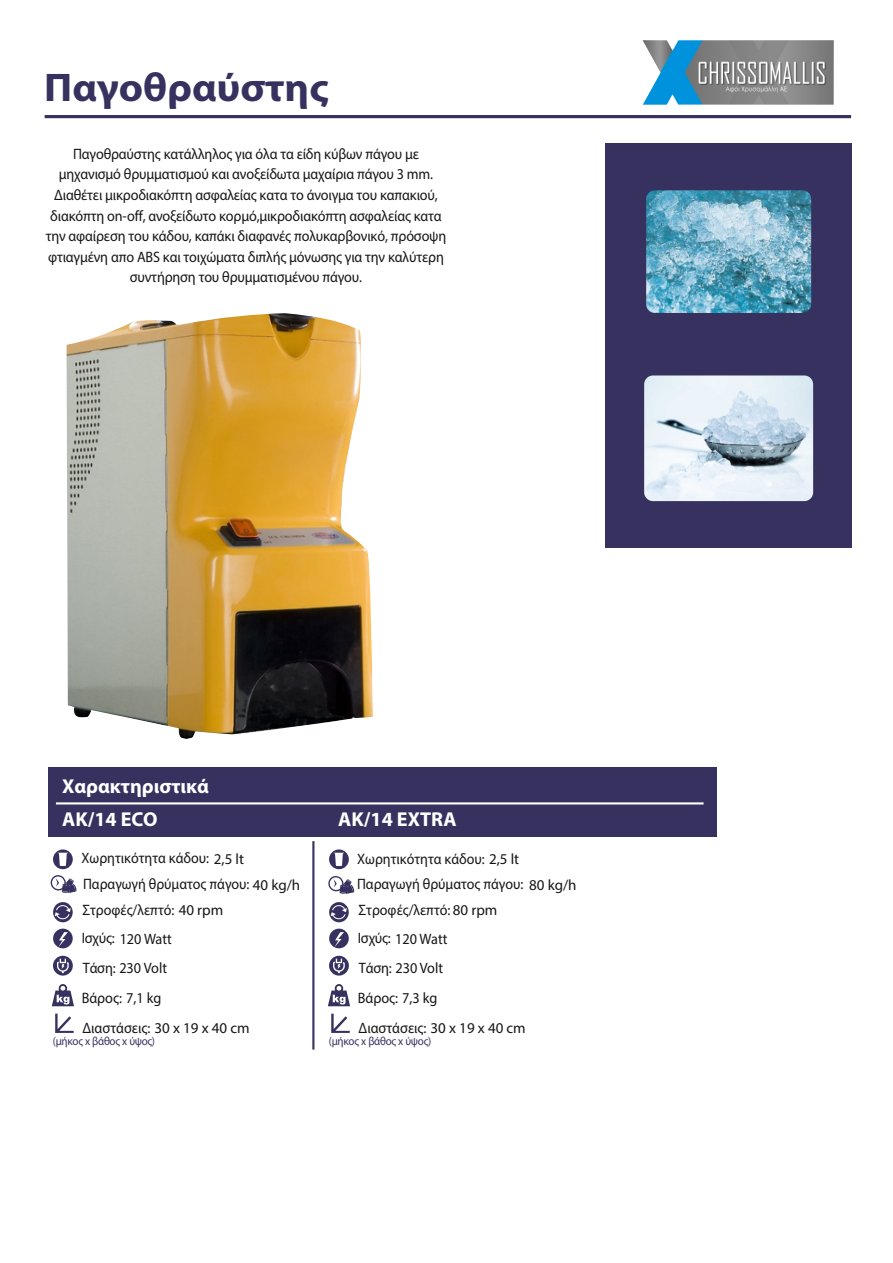
<style>
.page{position:relative;width:893px;height:1263px;background:#fff}
.page>*{position:absolute;margin:0;border:0;box-sizing:border-box;transform-origin:0 0}
.t1{font:700 40.05px "Myriad Pro";color:#37315f;scale:1.05 1}
.t2{font:700 20.1px "Myriad Pro";color:#fff}
.t3{font:15.15px/20.5px "Myriad Pro";letter-spacing:-.01em;color:#151616;scale:.94 1}
.t4{font:15.15px "Myriad Pro";letter-spacing:-.01em;color:#151616;scale:.93 1}
.t5{font:11.7px "Myriad Pro";letter-spacing:-.025em;color:#37315f;scale:.94 1}
.s1{font-size:15px}
</style>
<div class="page">
<div style="left:605px;top:143px;width:247px;height:405px;background:#37315f"></div>
<hr style="left:45px;top:115px;width:806px;height:3px;background:#37315f">
<div style="left:48px;top:767px;width:669px;height:70px;background:#37315f"></div>
<img style="left:645px;top:189px;width:168px;height:126px;border-radius:10px">
<div style="left:643px;top:187px;width:171px;height:129px;border:3px solid #37315f;border-radius:10px"></div>
<img style="left:643px;top:374px;width:172px;height:129px;border-radius:10px">
<div style="left:641px;top:372px;width:175px;height:132px;border:3px solid #37315f;border-radius:10px"></div>
<img style="left:643px;top:40px;width:191px;height:65px">
<svg style="left:53px;top:849px;width:20px;height:20px"></svg>
<svg style="left:58px;top:853px;width:10px;height:13px"></svg>
<svg style="left:53px;top:902px;width:20px;height:20px"></svg>
<div style="left:53px;top:929px;width:20px;height:19px;background:#37315f;border-radius:50%"></div>
<svg style="left:58px;top:932px;width:10px;height:15px"></svg>
<svg style="left:53px;top:956px;width:20px;height:19px"></svg>
<svg style="left:57px;top:959px;width:12px;height:14px"></svg>
<svg style="left:55px;top:1014px;width:19px;height:19px"></svg>
<svg style="left:52px;top:984px;width:22px;height:22px"></svg>
<hr style="left:56px;top:802px;width:648px;height:2px;background:#fff">
<svg style="left:329px;top:849px;width:20px;height:20px"></svg>
<svg style="left:334px;top:853px;width:10px;height:13px"></svg>
<svg style="left:329px;top:902px;width:20px;height:20px"></svg>
<div style="left:329px;top:929px;width:20px;height:19px;background:#37315f;border-radius:50%"></div>
<svg style="left:334px;top:932px;width:10px;height:15px"></svg>
<svg style="left:329px;top:956px;width:20px;height:19px"></svg>
<svg style="left:333px;top:959px;width:12px;height:14px"></svg>
<svg style="left:331px;top:1014px;width:19px;height:19px"></svg>
<svg style="left:328px;top:984px;width:22px;height:22px"></svg>
<hr style="left:312px;top:841px;width:2px;height:208px;background:#37315f">
<img style="left:67px;top:313px;width:306px;height:426px">
<svg style="left:51px;top:875px;width:26px;height:18px"></svg>
<svg style="left:328px;top:876px;width:26px;height:18px"></svg>
<h1 class="t1" style="left:44px;top:71px;width:272px">Παγοθραύστης</h1>
<p class="t3" style="left:46px;top:145px;width:428px;text-align:center">Παγοθραύστης κατάλληλος για όλα τα είδη κύβων πάγου με μηχανισμό θρυμματισμού και ανοξείδωτα μαχαίρια πάγου 3 mm.<br>Διαθέτει μικροδιακόπτη ασφαλείας κατα το άνοιγμα του καπακιού, διακόπτη on-off, ανοξείδωτο κορμό,μικροδιακόπτη ασφαλείας κατα την αφαίρεση του κάδου, καπάκι διαφανές πολυκαρβονικό, πρόσοψη φτιαγμένη απο ABS και τοιχώματα διπλής μόνωσης για την καλύτερη συντήρηση του θρυμματισμένου πάγου.</p>
<h2 class="t2" style="left:62px;top:778px;width:148px">Χαρακτηριστικά</h2>
<h2 class="t2" style="left:62px;top:811px;width:97px">AK/14 ECO</h2>
<h2 class="t2" style="left:338px;top:811px;width:120px">AK/14 EXTRA</h2>
<p class="t4" style="left:82px;top:852px;width:176px">Χωρητικότητα κάδου: <span class="s1">2,5 lt</span></p>
<p class="t4" style="left:357px;top:852px;width:176px">Χωρητικότητα κάδου: <span class="s1">2,5 lt</span></p>
<p class="t4" style="left:358px;top:904px;width:151px">Στροφές/λεπτό: <span class="s1">80 rpm</span></p>
<p class="t4" style="left:83px;top:878px;width:235px">Παραγωγή θρύματος πάγου: <span class="s1">40 kg/h</span></p>
<p class="t4" style="left:357px;top:877px;width:238px">Παραγωγή θρύματος πάγου: <span class="s1">80 kg/h</span></p>
<p class="t4" style="left:82px;top:904px;width:153px">Στροφές/λεπτό: <span class="s1">40 rpm</span></p>
<p class="t3" style="left:82px;top:930px;width:97px">Ισχύς: 120 Watt</p>
<p class="t3" style="left:358px;top:930px;width:97px">Ισχύς: 120 Watt</p>
<p class="t3" style="left:83px;top:959px;width:91px">Τάση: 230 Volt</p>
<p class="t3" style="left:359px;top:959px;width:91px">Τάση: 230 Volt</p>
<p class="t3" style="left:82px;top:984px;width:180px;line-height:29.7px">Βάρος: 7,1 kg<br>Διαστάσεις: <span class="s1">30 x 19 x 40 cm</span></p>
<p class="t5" style="left:53px;top:1037px;width:110px">(μήκος x βάθος x ύψος)</p>
<p class="t3" style="left:358px;top:984px;width:180px;line-height:29.7px">Βάρος: 7,3 kg<br>Διαστάσεις: <span class="s1">30 x 19 x 40 cm</span></p>
<p class="t5" style="left:329px;top:1037px;width:110px">(μήκος x βάθος x ύψος)</p>
</div>
